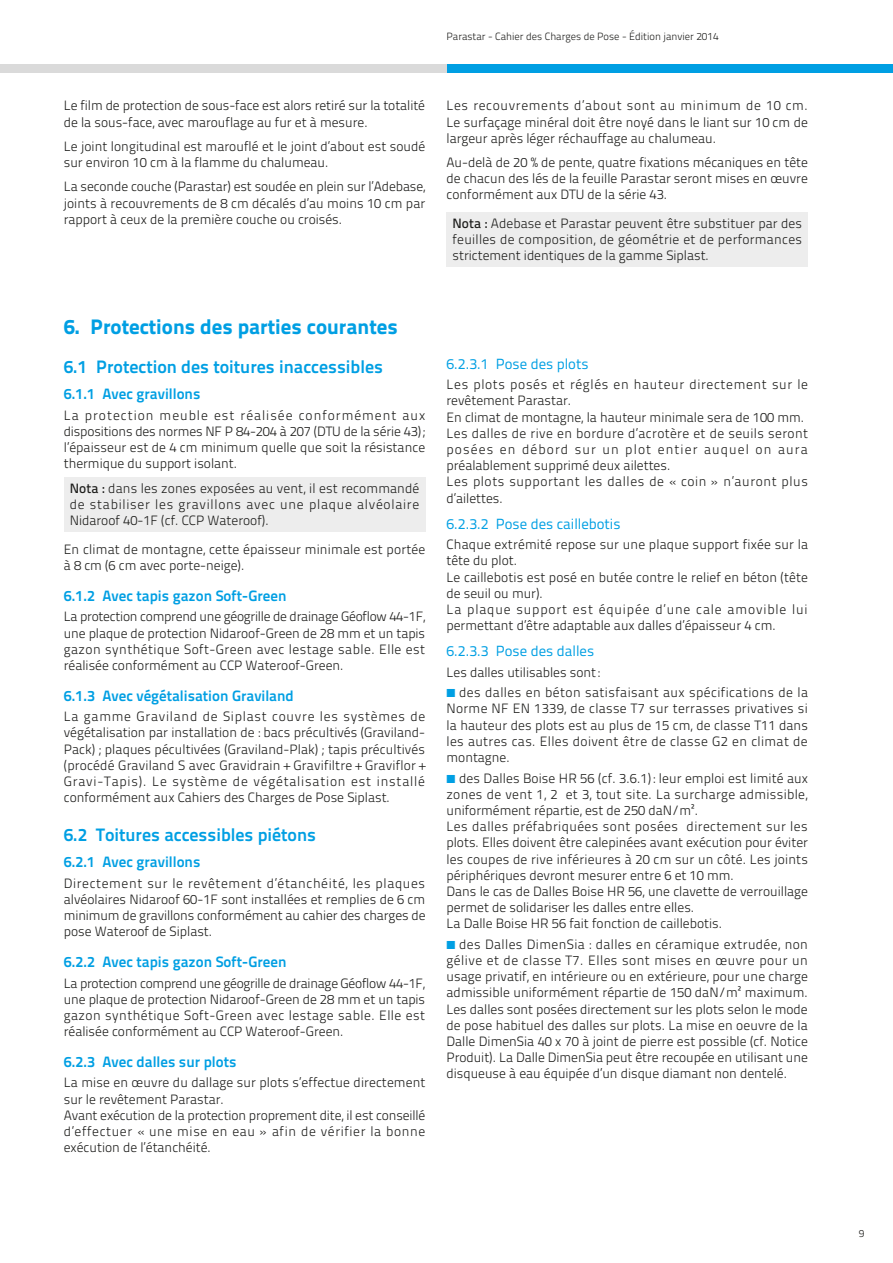
<style>
.page{position:relative;width:893px;height:1263px;background:#fff}
.page>*{position:absolute;margin:0;border:0;box-sizing:border-box;transform-origin:0 0}
.t1{font:21px "Titillium Text 25 L 999 wt";color:#009fe3}
.t2{font:18px "Titillium Text 25 L 800 wt";color:#009fe3}
.t3{font:15px "Titillium Text 25 L 800 wt";color:#009fe3}
.t4{font:14.7px "Titillium Text 25 L 400 wt";color:#009fe3}
.t5{font:13.5px/16.2px "Titillium Text 25 L 250 wt";color:#1d1d1b;text-align:justify}
.t6{font:13.5px/16.2px "Titillium Text 25 L 250 wt";letter-spacing:.025em;color:#1d1d1b}
.t7{font:13.5px/20.4px "Titillium Text 25 L 250 wt";letter-spacing:.03em;color:#1d1d1b}
.t8{font:10.5px "Titillium Text 25 L 250 wt";color:#1d1d1b}
.s1{font-family:"Titillium Text 25 L 600 wt"}
</style>
<div class="page">
<div style="left:446px;top:64px;width:447px;height:8px;background:#009fe3"></div>
<div style="left:0;top:64px;width:446px;height:8px;background:#dadada"></div>
<div style="left:446px;top:212px;width:362px;height:54px;background:#ededed"></div>
<div style="left:64px;top:477px;width:361px;height:54px;background:#ededed"></div>
<p class="t8" style="left:446px;top:29px;width:274px">Parastar - Cahier des Charges de Pose - Édition janvier 2014</p>
<p class="t5" style="left:64px;top:97px;width:363px">Le film de protection de sous-face est alors retiré sur la totalité de la sous-face, avec marouflage au fur et à mesure.</p>
<p class="t5" style="left:64px;top:137px;width:363px">Le joint longitudinal est marouflé et le joint d’about est soudé sur environ 10 cm à la flamme du chalumeau.</p>
<p class="t5" style="left:64px;top:178px;width:363px">La seconde couche (Parastar) est soudée en plein sur l’Adebase, joints à recouvrements de 8 cm décalés d’au moins 10 cm par rapport à ceux de la première couche ou croisés.</p>
<p class="t5" style="left:446px;top:97px;width:363px;text-align:left">Les recouvrements d’about sont au minimum de 10 cm.<br>Le surfaçage minéral doit être noyé dans le liant sur 10 cm de largeur après léger réchauffage au chalumeau.</p>
<p class="t5" style="left:446px;top:154px;width:363px">Au-delà de 20 % de pente, quatre fixations mécaniques en tête de chacun des lés de la feuille Parastar seront mises en œuvre conformément aux DTU de la série 43.</p>
<p class="t5" style="left:452px;top:214px;width:351px"><span class="s1">Nota :</span> Adebase et Parastar peuvent être substituer par des feuilles de composition, de géométrie et de performances strictement identiques de la gamme Siplast.</p>
<h1 class="t1" style="left:64px;top:310px;width:336px">6. Protections des parties courantes</h1>
<h2 class="t2" style="left:64px;top:352px;width:321px">6.1 Protection des toitures inaccessibles</h2>
<p class="t3" style="left:64px;top:382px;width:138px">6.1.1 Avec gravillons</p>
<p class="t5" style="left:64px;top:406px;width:363px">La protection meuble est réalisée conformément aux dispositions des normes NF P 84-204 à 207 (DTU de la série 43); l’épaisseur est de 4 cm minimum quelle que soit la résistance thermique du support isolant.</p>
<p class="t5" style="left:70px;top:479px;width:351px"><span class="s1">Nota :</span> dans les zones exposées au vent, il est recommandé de stabiliser les gravillons avec une plaque alvéolaire Nidaroof 40-1F (cf. CCP Wateroof).</p>
<p class="t5" style="left:64px;top:540px;width:363px">En climat de montagne, cette épaisseur minimale est portée à 8 cm (6 cm avec porte-neige).</p>
<p class="t3" style="left:64px;top:584px;width:224px">6.1.2 Avec tapis gazon Soft-Green</p>
<p class="t5" style="left:64px;top:608px;width:363px">La protection comprend une géogrille de drainage Géoflow 44-1F, une plaque de protection Nidaroof-Green de 28 mm et un tapis gazon synthétique Soft-Green avec lestage sable. Elle est réalisée conformément au CCP Wateroof-Green.</p>
<p class="t3" style="left:64px;top:684px;width:232px">6.1.3 Avec végétalisation Graviland</p>
<p class="t5" style="left:64px;top:708px;width:363px">La gamme Graviland de Siplast couvre les systèmes de végétalisation par installation de : bacs précultivés (Graviland-Pack) ; plaques pécultivées (Graviland-Plak) ; tapis précultivés (procédé Graviland S avec Gravidrain + Gravifiltre + Graviflor + Gravi-Tapis). Le système de végétalisation est installé conformément aux Cahiers des Charges de Pose Siplast.</p>
<h2 class="t2" style="left:64px;top:820px;width:254px">6.2 Toitures accessibles piétons</h2>
<p class="t3" style="left:64px;top:850px;width:138px">6.2.1 Avec gravillons</p>
<p class="t5" style="left:64px;top:874px;width:363px">Directement sur le revêtement d’étanchéité, les plaques alvéolaires Nidaroof 60-1F sont installées et remplies de 6 cm minimum de gravillons conformément au cahier des charges de pose Wateroof de Siplast.</p>
<p class="t3" style="left:64px;top:950px;width:224px">6.2.2 Avec tapis gazon Soft-Green</p>
<p class="t5" style="left:64px;top:974px;width:363px">La protection comprend une géogrille de drainage Géoflow 44-1F, une plaque de protection Nidaroof-Green de 28 mm et un tapis gazon synthétique Soft-Green avec lestage sable. Elle est réalisée conformément au CCP Wateroof-Green.</p>
<p class="t3" style="left:64px;top:1050px;width:174px">6.2.3 Avec dalles sur plots</p>
<p class="t5" style="left:64px;top:1074px;width:363px;text-align:left">La mise en œuvre du dallage sur plots s’effectue directement sur le revêtement Parastar.<br>Avant exécution de la protection proprement dite, il est conseillé d’effectuer « une mise en eau » afin de vérifier la bonne exécution de l’étanchéité.</p>
<p class="t4" style="left:446px;top:353px;width:144px">6.2.3.1 Pose des plots</p>
<p class="t6" style="left:446px;top:376px;width:363px">Les plots posés et réglés en hauteur directement sur le revêtement Parastar.<br>En climat de montagne, la hauteur minimale sera de 100 mm.<br>Les dalles de rive en bordure d’acrotère et de seuils seront posées en débord sur un plot entier auquel on aura préalablement supprimé deux ailettes.<br>Les plots supportant les dalles de « coin » n’auront plus d’ailettes.</p>
<p class="t4" style="left:446px;top:513px;width:176px">6.2.3.2 Pose des caillebotis</p>
<p class="t5" style="left:446px;top:536px;width:363px;text-align:left">Chaque extrémité repose sur une plaque support fixée sur la tête du plot.<br>Le caillebotis est posé en butée contre le relief en béton (tête de seuil ou mur).<br>La plaque support est équipée d’une cale amovible lui permettant d’être adaptable aux dalles d’épaisseur 4 cm.</p>
<p class="t4" style="left:446px;top:640px;width:149px">6.2.3.3 Pose des dalles</p>
<p class="t7" style="left:459px;top:661px;width:350px;text-indent:-13px">Les dalles utilisables sont:<br>des dalles en béton satisfaisant aux spécifications de la</p>
<p class="t5" style="left:446px;top:700px;width:363px">Norme NF EN 1339, de classe T7 sur terrasses privatives si la hauteur des plots est au plus de 15 cm, de classe T11 dans les autres cas. Elles doivent être de classe G2 en climat de montagne.</p>
<p class="t5" style="left:446px;top:769px;width:363px;text-align:left;text-indent:13px">des Dalles Boise HR 56 (cf. 3.6. 1) : leur emploi est limité aux zones de vent 1, 2 et 3, tout site. La surcharge admissible, uniformément répartie, est de 250 daN/m².<br>Les dalles préfabriquées sont posées directement sur les plots. Elles doivent être calepinées avant exécution pour éviter les coupes de rive inférieures à 20 cm sur un côté. Les joints périphériques devront mesurer entre 6 et 10 mm.<br>Dans le cas de Dalles Boise HR 56, une clavette de verrouillage permet de solidariser les dalles entre elles.<br>La Dalle Boise HR 56 fait fonction de caillebotis.</p>
<p class="t5" style="left:446px;top:935px;width:363px;text-align:left;text-indent:13px">des Dalles DimenSia : dalles en céramique extrudée, non gélive et de classe T7. Elles sont mises en œuvre pour un usage privatif, en intérieure ou en extérieure, pour une charge admissible uniformément répartie de 150 daN/m² maximum.<br>Les dalles sont posées directement sur les plots selon le mode de pose habituel des dalles sur plots. La mise en oeuvre de la Dalle DimenSia 40 x 70 à joint de pierre est possible (cf. Notice Produit). La Dalle DimenSia peut être recoupée en utilisant une disqueuse à eau équipée d’un disque diamant non dentelé.</p>
<p class="t8" style="left:859px;top:1225px;width:7px">9</p>
</div>
